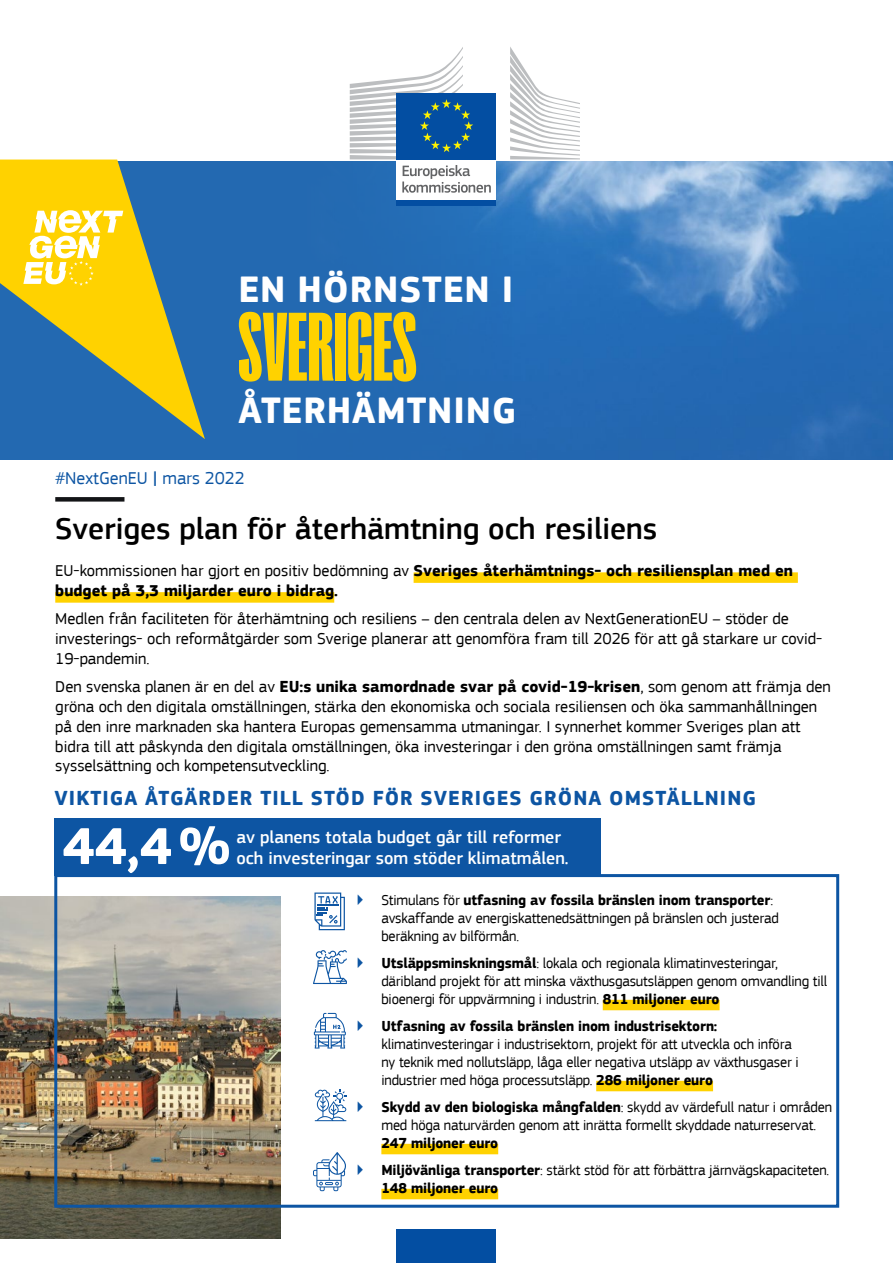
<style>
.page{position:relative;width:893px;height:1263px;background:#fff}
.page>*{position:absolute;margin:0;border:0;box-sizing:border-box;transform-origin:0 0}
.TITLE_H1{font:900 99.3px "Right Grotesk Tall";color:#ffd200}
.t1{font:700 54px "EC Square Sans Pro";color:#fff}
.TITLE_H1-2{font:700 37.95px "EC Square Sans Pro";letter-spacing:.02em;color:#fff}
.Title_1{font:500 31.5px "EC Square Sans Pro";color:#000}
.Title_of_the_boxes{font:700 21px "EC Square Sans Pro";letter-spacing:.05em;color:#0d55a3}
.t2{font:500 18px "EC Square Sans Pro";color:#fff}
.Info_bottom_header{font:18px "EC Square Sans Pro";color:#0d55a3}
.Body_Text{font:16.5px/19.8px "EC Square Sans Pro";color:#000}
.Body_Text-2{font:700 16.5px/19.8px "EC Square Sans Pro";color:#000}
.t3{font:15px/18px "EC Square Sans Pro";letter-spacing:-.01em;color:#000}
.s1{font-weight:500;font-style:italic}
.s2{font-weight:400}
.s3{font-weight:700}
.s4{color:#0d55a3}
</style>
<div class="page">
<img style="left:511px;top:161px;width:382px;height:299px">
<div style="left:0;top:157px;width:511px;height:303px;background:#2369b1"></div>
<div style="left:0;top:0;width:893px;height:160px;background:#fff"></div>
<div style="left:397px;top:1230px;width:99px;height:33px;background:#034ea2"></div>
<div style="left:397px;top:157px;width:99px;height:45px;background:#fff"></div>
<div style="left:397px;top:93px;width:99px;height:66px;background:#034ea2"></div>
<svg style="left:350px;top:47px;width:123px;height:112px"></svg>
<div style="left:397px;top:200px;width:99px;height:6px;background:#034ea2"></div>
<svg style="left:510px;top:47px;width:70px;height:112px"></svg>
<svg style="left:402px;top:165px;width:89px;height:28px"></svg>
<div style="left:414px;top:572px;width:384px;height:11px;background:#ffd200"></div>
<div style="left:55px;top:592px;width:279px;height:11px;background:#ffd200"></div>
<div style="left:55px;top:497px;width:69px;height:5px;background:#131416"></div>
<img style="left:0;top:896px;width:280px;height:343px">
<div style="left:54px;top:874px;width:785px;height:334px;border:3px solid #0d55a3"></div>
<div style="left:603px;top:1000px;width:117px;height:10px;background:#ffd200"></div>
<div style="left:596px;top:1081px;width:117px;height:10px;background:#ffd200"></div>
<div style="left:381px;top:1144px;width:117px;height:10px;background:#ffd200"></div>
<div style="left:381px;top:1189px;width:117px;height:10px;background:#ffd200"></div>
<div style="left:54px;top:818px;width:547px;height:57px;background:#0d55a3"></div>
<svg style="left:0;top:160px;width:205px;height:279px"></svg>
<svg style="left:23px;top:210px;width:100px;height:76px;background:#ffe25d"></svg>
<svg style="left:313px;top:1152px;width:33px;height:39px"></svg>
<svg style="left:314px;top:1013px;width:32px;height:35px"></svg>
<svg style="left:314px;top:892px;width:31px;height:38px"></svg>
<svg style="left:315px;top:1090px;width:31px;height:31px"></svg>
<svg style="left:313px;top:950px;width:34px;height:34px"></svg>
<p class="TITLE_H1-2" style="left:238px;top:267px;width:277px">EN HÖRNSTEN I</p>
<p class="TITLE_H1" style="left:238px;top:298px;width:181px">SVERIGES</p>
<p class="TITLE_H1-2" style="left:238px;top:387px;width:279px">ÅTERHÄMTNING</p>
<p class="Info_bottom_header" style="left:55px;top:467px;width:191px">#NextGenEU <span class="s1">|</span> mars 2022</p>
<p class="Title_1" style="left:55px;top:511px;width:603px">Sveriges plan för återhämtning och resiliens</p>
<p class="Body_Text-2" style="left:55px;top:561px;width:739px"><span class="s2">EU-kommissionen har gjort en positiv bedömning av</span> Sveriges återhämtnings- och resiliensplan med en budget på 3,3 miljarder euro i bidrag.</p>
<p class="Body_Text" style="left:55px;top:609px;width:768px">Medlen från faciliteten för återhämtning och resiliens – den centrala delen av NextGenerationEU – stöder de investerings- och reformåtgärder som Sverige planerar att genomföra fram till 2026 för att gå starkare ur covid-<br>19-pandemin.</p>
<p class="Body_Text" style="left:55px;top:677px;width:777px">Den svenska planen är en del av <span class="s3">EU:s unika samordnade svar på covid-19-krisen</span>, som genom att främja den gröna och den digitala omställningen, stärka den ekonomiska och sociala resiliensen och öka sammanhållningen på den inre marknaden ska hantera Europas gemensamma utmaningar. I synnerhet kommer Sveriges plan att bidra till att påskynda den digitala omställningen, öka investeringar i den gröna omställningen samt främja sysselsättning och kompetensutveckling.</p>
<p class="Title_of_the_boxes" style="left:54px;top:785px;width:703px">VIKTIGA ÅTGÄRDER TILL STÖD FÖR SVERIGES GRÖNA OMSTÄLLNING</p>
<p class="t1" style="left:62px;top:814px;width:169px">44,4%</p>
<p class="t2" style="left:236px;top:826px;width:326px">av planens totala budget går till reformer</p>
<p class="t2" style="left:236px;top:848px;width:334px">och investeringar som stöder klimatmålen.</p>
<p class="t3" style="left:381px;top:891px;width:399px;text-indent:-26px"><span class="s4">▶</span> Stimulans för <span class="s3">utfasning av fossila bränslen inom transporter</span>: avskaffande av energiskattenedsättningen på bränslen och justerad beräkning av bilförmån.</p>
<p class="t3" style="left:381px;top:954px;width:447px;text-indent:-26px"><span class="s4">▶</span> <span class="s3">Utsläppsminskningsmål</span>: lokala och regionala klimatinvesteringar, däribland projekt för att minska växthusgasutsläppen genom omvandling till bioenergi för uppvärmning i industrin. <span class="s3">811 miljoner euro</span></p>
<p class="t3" style="left:381px;top:1017px;width:419px;text-indent:-26px"><span class="s4">▶</span> <span class="s3">Utfasning av fossila bränslen inom industrisektorn: </span>klimatinvesteringar i industrisektorn, projekt för att utveckla och införa ny teknik med nollutsläpp, låga eller negativa utsläpp av växthusgaser i industrier med höga processutsläpp. <span class="s3">286 miljoner euro</span></p>
<p class="t3" style="left:381px;top:1098px;width:452px;text-indent:-26px"><span class="s4">▶</span> <span class="s3">Skydd av den biologiska mångfalden</span>: skydd av värdefull natur i områden med höga naturvärden genom att inrätta formellt skyddade naturreservat.<br><span class="s3">247 miljoner euro</span></p>
<p class="t3" style="left:381px;top:1161px;width:449px;text-indent:-26px"><span class="s4">▶</span> <span class="s3">Miljövänliga transporter</span>: stärkt stöd för att förbättra järnvägskapaciteten.<br><span class="s3">148 miljoner euro</span></p>
</div>
